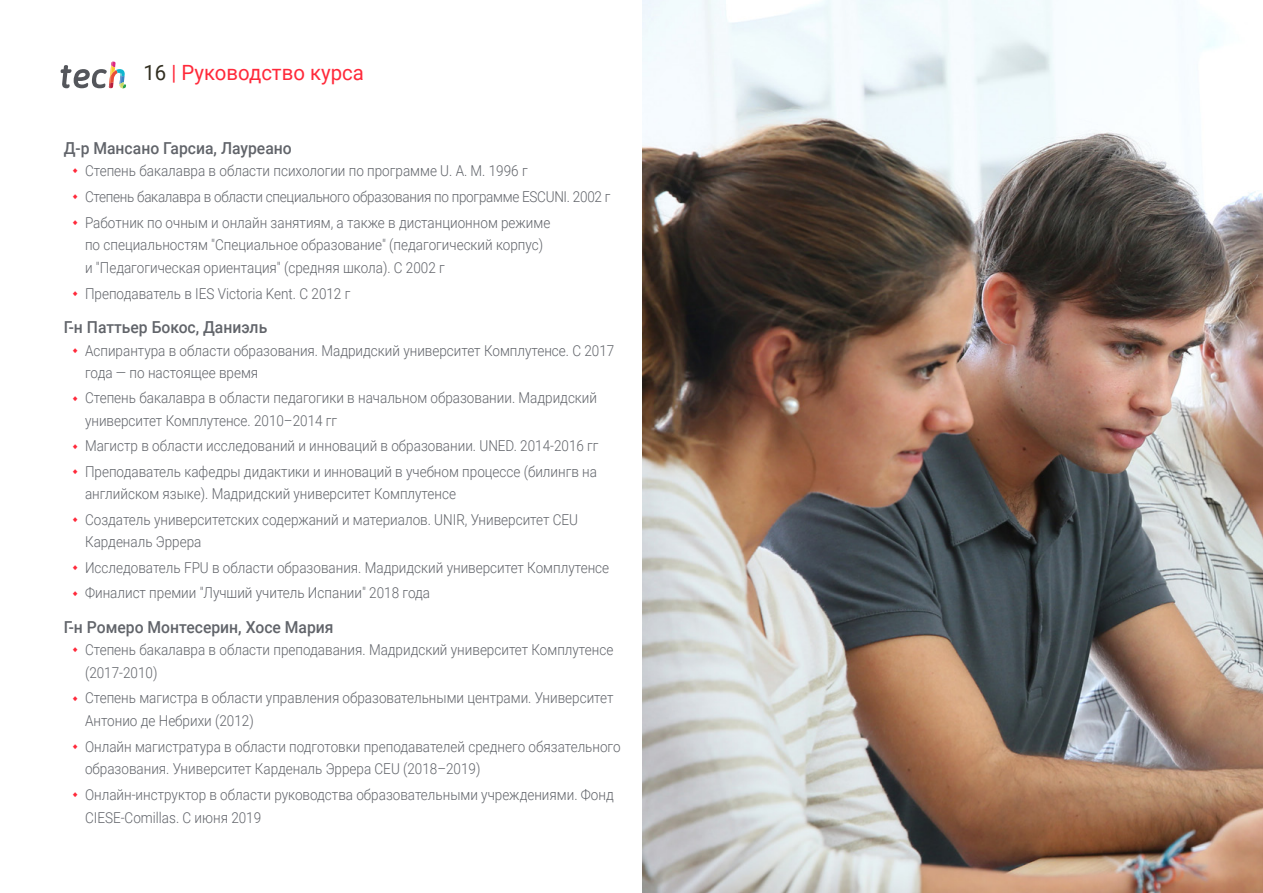
<style>
.page{position:relative;width:1263px;height:893px;background:#fff}
.page>*{position:absolute;margin:0;border:0;box-sizing:border-box;transform-origin:0 0}
.t1{font:21px "Roboto";color:#ff293a}
.t2{font:500 16.5px "Roboto";color:#61646a;scale:.95 1}
.t3{font:300 15px/22.5px "Roboto";color:#61646a;scale:.9 1}
.s1{color:#312e20}
</style>
<div class="page">
<img style="left:642px;top:0;width:621px;height:893px">
<svg style="left:61px;top:62px;width:65px;height:27px"></svg>
<h1 class="t1" style="left:144px;top:57px;width:222px"><span class="s1">16</span> | Руководство курса</h1>
<p class="t2" style="left:64px;top:136px;width:241px">Д-р Мансано Гарсиа, Лауреано</p>
<p class="t3" style="left:85px;top:157px;width:585px;line-height:26px">Степень бакалавра в области психологии по программе U. A. M. 1996 г<br>Степень бакалавра в области специального образования по программе ESCUNI. 2002 г<br>Работник по очным и онлайн занятиям, а также в дистанционном режиме</p>
<p class="t3" style="left:85px;top:233px;width:511px">по специальностям "Специальное образование" (педагогический корпус) и "Педагогическая ориентация" (средняя школа). С 2002 г</p>
<p class="t3" style="left:85px;top:282px;width:296px">Преподаватель в IES Victoria Kent. С 2012 г</p>
<p class="t2" style="left:64px;top:316px;width:216px">Г-н Паттьер Бокос, Даниэль</p>
<p class="t3" style="left:85px;top:338px;width:590px">Аспирантура в области образования. Мадридский университет Комплутенсе. С 2017 года — по настоящее время</p>
<p class="t3" style="left:85px;top:386px;width:570px">Степень бакалавра в области педагогики в начальном образовании. Мадридский университет Комплутенсе. 2010–2014 гг</p>
<p class="t3" style="left:85px;top:433px;width:572px;line-height:25.5px">Магистр в области исследований и инноваций в образовании. UNED. 2014-2016 гг<br>Преподаватель кафедры дидактики и инноваций в учебном процессе (билингв на</p>
<p class="t3" style="left:85px;top:481px;width:549px;line-height:25.5px">английском языке). Мадридский университет Комплутенсе<br>Создатель университетских содержаний и материалов. UNIR, Университет CEU</p>
<p class="t3" style="left:85px;top:529px;width:584px;line-height:25.5px">Карденаль Эррера<br>Исследователь FPU в области образования. Мадридский университет Комплутенсе<br>Финалист премии "Лучший учитель Испании" 2018 года</p>
<p class="t2" style="left:64px;top:615px;width:285px">Г-н Ромеро Монтесерин, Хосе Мария</p>
<p class="t3" style="left:85px;top:638px;width:588px">Степень бакалавра в области преподавания. Мадридский университет Комплутенсе (2017-2010)</p>
<p class="t3" style="left:85px;top:686px;width:589px">Степень магистра в области управления образовательными центрами. Университет<br>Антонио де Небрихи (2012)</p>
<p class="t3" style="left:85px;top:735px;width:597px">Онлайн магистратура в области подготовки преподавателей среднего обязательного образования. Университет Карденаль Эррера CEU (2018–2019)</p>
<p class="t3" style="left:85px;top:783px;width:589px">Онлайн-инструктор в области руководства образовательными учреждениями. Фонд<br>CIESE-Comillas. С июня 2019</p>
</div>
